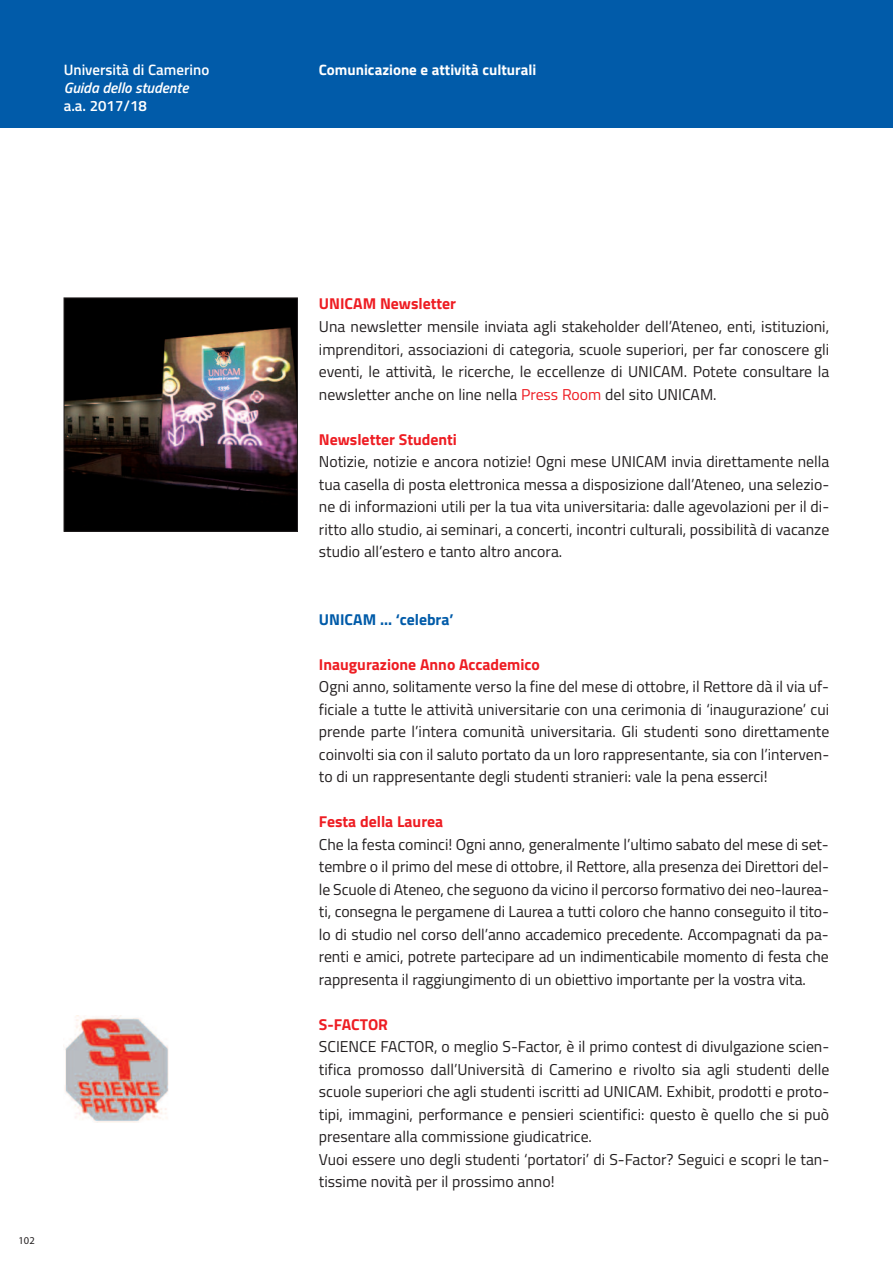
<style>
.page{position:relative;width:893px;height:1263px;background:#fff}
.page>*{position:absolute;margin:0;border:0;box-sizing:border-box;transform-origin:0 0}
.t1{font:15.75px/22.5px "Titillium";color:#231f20;text-align:justify}
.t2{font:700 15.75px "Titillium";color:#ee1d23}
.t3{font:700 15.75px "Titillium";color:#015ba9}
.t4{font:600 15px "Titillium";color:#fff}
.t5{font:700 15px "Titillium";color:#fff}
.t6{font:italic 600 15px "Titillium";color:#fff}
.t7{font:10.5px "Myriad";color:#231f20}
.s1{color:#ee1d23}
</style>
<div class="page">
<div style="left:0;top:0;width:893px;height:128px;background:#015ba9"></div>
<img style="left:65px;top:1016px;width:104px;height:106px">
<img style="left:66px;top:300px;width:230px;height:229px">
<div style="left:64px;top:298px;width:234px;height:233px;border:1px solid #231f20"></div>
<p class="t4" style="left:64px;top:64px;width:147px">Università di Camerino</p>
<p class="t6" style="left:64px;top:82px;width:126px">Guida dello studente</p>
<p class="t4" style="left:64px;top:100px;width:85px">a.a. 2017/18</p>
<p class="t7" style="left:18px;top:1237px;width:18px">102</p>
<p class="t5" style="left:319px;top:65px;width:219px">Comunicazione e attività culturali</p>
<p class="t2" style="left:319px;top:298px;width:139px">UNICAM Newsletter</p>
<p class="t1" style="left:319px;top:317px;width:512px">Una newsletter mensile inviata agli stakeholder dell’Ateneo, enti, istituzioni, imprenditori, associazioni di categoria, scuole superiori, per far conoscere gli eventi, le attività, le ricerche, le eccellenze di UNICAM. Potete consultare la newsletter anche on line nella <span class="s1">Press Room</span> del sito UNICAM.</p>
<p class="t2" style="left:319px;top:433px;width:140px">Newsletter Studenti</p>
<p class="t1" style="left:319px;top:452px;width:512px">Notizie, notizie e ancora notizie! Ogni mese UNICAM invia direttamente nella tua casella di posta elettronica messa a disposizione dall’Ateneo, una selezio&shy;ne di informazioni utili per la tua vita universitaria: dalle agevolazioni per il di&shy;ritto allo studio, ai seminari, a concerti, incontri culturali, possibilità di vacanze studio all’estero e tanto altro ancora.</p>
<p class="t3" style="left:319px;top:613px;width:136px">UNICAM ... ‘celebra’</p>
<p class="t2" style="left:319px;top:658px;width:222px">Inaugurazione Anno Accademico</p>
<p class="t1" style="left:319px;top:677px;width:512px">Ogni anno, solitamente verso la fine del mese di ottobre, il Rettore dà il via uf&shy;ficiale a tutte le attività universitarie con una cerimonia di ‘inaugurazione’ cui prende parte l’intera comunità universitaria. Gli studenti sono direttamente coinvolti sia con il saluto portato da un loro rappresentante, sia con l’interven&shy;to di un rappresentante degli studenti stranieri: vale la pena esserci!</p>
<p class="t2" style="left:319px;top:816px;width:126px">Festa della Laurea</p>
<p class="t1" style="left:319px;top:834px;width:512px">Che la festa cominci! Ogni anno, generalmente l’ultimo sabato del mese di set&shy;tembre o il primo del mese di ottobre, il Rettore, alla presenza dei Direttori del&shy;le Scuole di Ateneo, che seguono da vicino il percorso formativo dei neo-laurea&shy;ti, consegna le pergamene di Laurea a tutti coloro che hanno conseguito il tito&shy;lo di studio nel corso dell’anno accademico precedente. Accompagnati da pa&shy;renti e amici, potrete partecipare ad un indimenticabile momento di festa che rappresenta il raggiungimento di un obiettivo importante per la vostra vita.</p>
<p class="t2" style="left:319px;top:1019px;width:71px">S-FACTOR</p>
<p class="t1" style="left:319px;top:1037px;width:512px;text-align:left">SCIENCE FACTOR, o meglio S-Factor, è il primo contest di divulgazione scien&shy;tifica promosso dall’Università di Camerino e rivolto sia agli studenti delle scuole superiori che agli studenti iscritti ad UNICAM. Exhibit, prodotti e proto&shy;tipi, immagini, performance e pensieri scientifici: questo è quello che si può presentare alla commissione giudicatrice.<br>Vuoi essere uno degli studenti ‘portatori’ di S-Factor? Seguici e scopri le tan&shy;tissime novità per il prossimo anno!</p>
</div>
